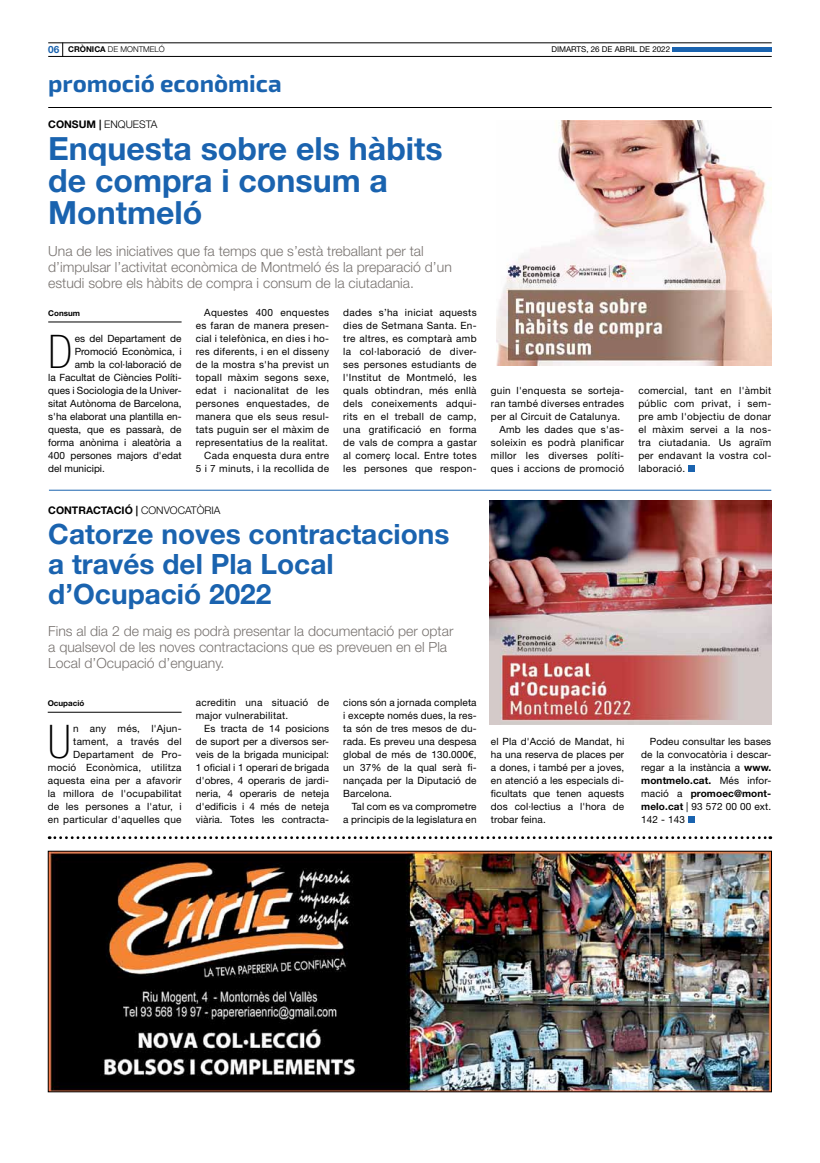
<style>
.page{position:relative;width:820px;height:1163px;background:#fff}
.page>*{position:absolute;margin:0;border:0;box-sizing:border-box;transform-origin:0 0}
.t1{font:100 condensed 46.4px "Helvetica Neue LT Std";color:#000}
.t2{font:700 32px/32px "Helvetica Neue LT Std";color:#1a63af}
.t3{font:700 28px/30px "Helvetica Neue LT Std";color:#1a63af}
.t4{font:700 24px "Exo 2";color:#1a63af}
.t5{font:300 14px/16px "Helvetica Neue LT Std";color:#787370}
.t6{font:700 10.5px "Helvetica Neue LT Std";color:#000}
.t7{font:300 10.5px "Helvetica Neue LT Std";color:#000}
.t8{font:10px/13px "Helvetica Neue LT Std";letter-spacing:.025em;color:#000;text-align:justify}
.t9{font:10px "Helvetica Neue LT Std";color:#000}
.t10{font:8px "Helvetica Neue LT Std";color:#000}
.t11{font:300 8px "Helvetica Neue LT Std";color:#000}
.t12{font:700 8px "Helvetica Neue LT Std";color:#000}
.s1{font-weight:700;font-size:10px;color:#1a63af}
.s2{font-weight:700}
.s3{font-weight:300}
</style>
<div class="page">
<svg style="left:49px;top:836px;width:721px;height:3px"></svg>
<img style="left:50px;top:852px;width:719px;height:237px">
<hr style="left:672px;top:47px;width:99px;height:4px;background:#1a63af">
<svg style="left:62px;top:44px;width:1px;height:12px"></svg>
<hr style="left:48px;top:43px;width:723px;height:1px;background:#000">
<hr style="left:48px;top:56px;width:723px;height:1px;background:#000">
<hr style="left:48px;top:107px;width:723px;height:1px;background:#000">
<hr style="left:49px;top:489px;width:722px;height:1px;background:#1a63af">
<hr style="left:48px;top:321px;width:133px;height:1px;background:#000">
<img style="left:496px;top:121px;width:275px;height:245px">
<img style="left:489px;top:501px;width:282px;height:223px">
<hr style="left:48px;top:711px;width:133px;height:1px;background:#000">
<div style="left:688px;top:465px;width:7px;height:7px;background:#1a63af"></div>
<div style="left:687px;top:816px;width:7px;height:7px;background:#1a63af"></div>
<p class="t11" style="left:48px;top:45px;width:118px"><span class="s1">06</span> <span class="s2">CRÒNICA</span> DE MONTMELÓ</p>
<p class="t10" style="left:551px;top:45px;width:120px">DIMARTS, 26 DE ABRIL DE 2022</p>
<h3 class="t4" style="left:48px;top:69px;width:235px">promoció econòmica</h3>
<p class="t7" style="left:48px;top:118px;width:111px"><span class="s2">CONSUM |</span> ENQUESTA</p>
<h2 class="t2" style="left:48px;top:132px;width:396px">Enquesta sobre els hàbits de compra i consum a<br>Montmeló</h2>
<h3 class="t5" style="left:48px;top:243px;width:405px">Una de les iniciatives que fa temps que s’està treballant per tal d’impulsar l’activitat econòmica de Montmeló és la preparació d’un estudi sobre els hàbits de compra i consum de la ciutadania.</h3>
<p class="t12" style="left:48px;top:308px;width:33px">Consum</p>
<h1 class="t1" style="left:48px;top:325px;width:26px">D</h1>
<p class="t9" style="left:75px;top:332px;width:108px">es del Departament de</p>
<p class="t9" style="left:75px;top:345px;width:108px">Promoció Econòmica, i</p>
<p class="t9" style="left:75px;top:358px;width:108px">amb la col·laboració de</p>
<p class="t9" style="left:48px;top:371px;width:135px">la Facultat de Ciències Políti-</p>
<p class="t9" style="left:48px;top:384px;width:135px">ques i Sociologia de la Univer-</p>
<p class="t9" style="left:48px;top:397px;width:135px">sitat Autònoma de Barcelona,</p>
<p class="t9" style="left:48px;top:410px;width:135px">s'ha elaborat una plantilla en-</p>
<p class="t9" style="left:48px;top:423px;width:135px">questa, que es passarà, de</p>
<p class="t9" style="left:48px;top:436px;width:135px">forma anònima i aleatòria a</p>
<p class="t9" style="left:48px;top:449px;width:135px">400 persones majors d'edat</p>
<p class="t9" style="left:48px;top:462px;width:58px">del municipi.</p>
<p class="t8" style="left:196px;top:306px;width:135px;text-align:right">Aquestes 400 enquestes es faran de manera presen&shy;cial i telefònica, en dies i ho&shy;res diferents, i en el disseny de la mostra s'ha previst un topall màxim segons sexe, edat i nacionalitat de les persones enquestades, de manera que els seus resul&shy;tats puguin ser el màxim de representatius de la realitat.<br>Cada enquesta dura entre<br>5 i 7 minuts, i la recollida de</p>
<p class="t8" style="left:343px;top:306px;width:135px">dades s’ha iniciat aquests dies de Setmana Santa. En&shy;tre altres, es comptarà amb la col·laboració de diver&shy;ses persones estudiants de l'Institut de Montmeló, les quals obtindran, més enllà dels coneixements adqui&shy;rits en el treball de camp, una gratificació en forma de vals de compra a gastar al comerç local. Entre totes les persones que respon-</p>
<p class="t6" style="left:48px;top:503px;width:174px">CONTRACTACIÓ | <span class="s3">CONVOCATÒRIA</span></p>
<h3 class="t3" style="left:48px;top:518px;width:402px">Catorze noves contractacions a través del Pla Local d’Ocupació 2022</h3>
<h3 class="t5" style="left:48px;top:622px;width:406px">Fins al dia 2 de maig es podrà presentar la documentació per optar a qualsevol de les noves contractacions que es preveuen en el Pla<br>Local d’Ocupació d’enguany.</h3>
<p class="t12" style="left:48px;top:698px;width:38px">Ocupació</p>
<h1 class="t1" style="left:48px;top:715px;width:25px">U</h1>
<p class="t8" style="left:48px;top:722px;width:135px;text-align:right">n any més, l'Ajun&shy;tament, a través del<br>Departament de Pro&shy;moció Econòmica, utilitza aquesta eina per a afavorir la millora de l'ocupabilitat de les persones a l'atur, i en particular d'aquelles que</p>
<p class="t8" style="left:196px;top:696px;width:135px">acreditin una situació de major vulnerabilitat.</p>
<p class="t8" style="left:196px;top:722px;width:135px;text-indent:8px">Es tracta de 14 posicions de suport per a diversos ser&shy;veis de la brigada municipal:<br>1 oficial i 1 operari de brigada d'obres, 4 operaris de jardi&shy;neria, 4 operaris de neteja d'edificis i 4 més de neteja viària. Totes les contracta-</p>
<p class="t8" style="left:343px;top:696px;width:135px">cions són a jornada completa i excepte només dues, la res&shy;ta són de tres mesos de du&shy;rada. Es preveu una despesa global de més de 130.000€, un 37% de la qual serà fi&shy;nançada per la Diputació de Barcelona.</p>
<p class="t8" style="left:343px;top:800px;width:135px;text-align:right">Tal com es va comprometre<br>a principis de la legislatura en</p>
<p class="t8" style="left:490px;top:384px;width:135px">guin l'enquesta se sorteja-</p>
<p class="t8" style="left:490px;top:397px;width:135px">ran també diverses entrades</p>
<p class="t8" style="left:490px;top:410px;width:131px">per al Circuit de Catalunya.</p>
<p class="t8" style="left:499px;top:423px;width:126px">Amb les dades que s'as-</p>
<p class="t8" style="left:490px;top:436px;width:135px">soleixin es podrà planificar</p>
<p class="t8" style="left:490px;top:449px;width:135px">millor les diverses políti-</p>
<p class="t8" style="left:490px;top:462px;width:135px">ques i accions de promoció</p>
<p class="t8" style="left:638px;top:384px;width:134px">comercial, tant en l'àmbit públic com privat, i sem&shy;pre amb l'objectiu de donar el màxim servei a la nos&shy;tra ciutadania. Us agraïm per endavant la vostra col· laboració.</p>
<p class="t8" style="left:490px;top:735px;width:135px">el Pla d'Acció de Mandat, hi ha una reserva de places per a dones, i també per a joves, en atenció a les especials di&shy;ficultats que tenen aquests dos col·lectius a l'hora de trobar feina.</p>
<p class="t8" style="left:641px;top:735px;width:131px;text-indent:8px">Podeu consultar les bases de la convocatòria i descar&shy;regar a la instància a <span class="s2">www. montmelo.cat.</span> Més infor&shy;mació a <span class="s2">promoec@mont&shy;melo.cat</span> | 93 572 00 00 ext.<br>142 - 143</p>
</div>
